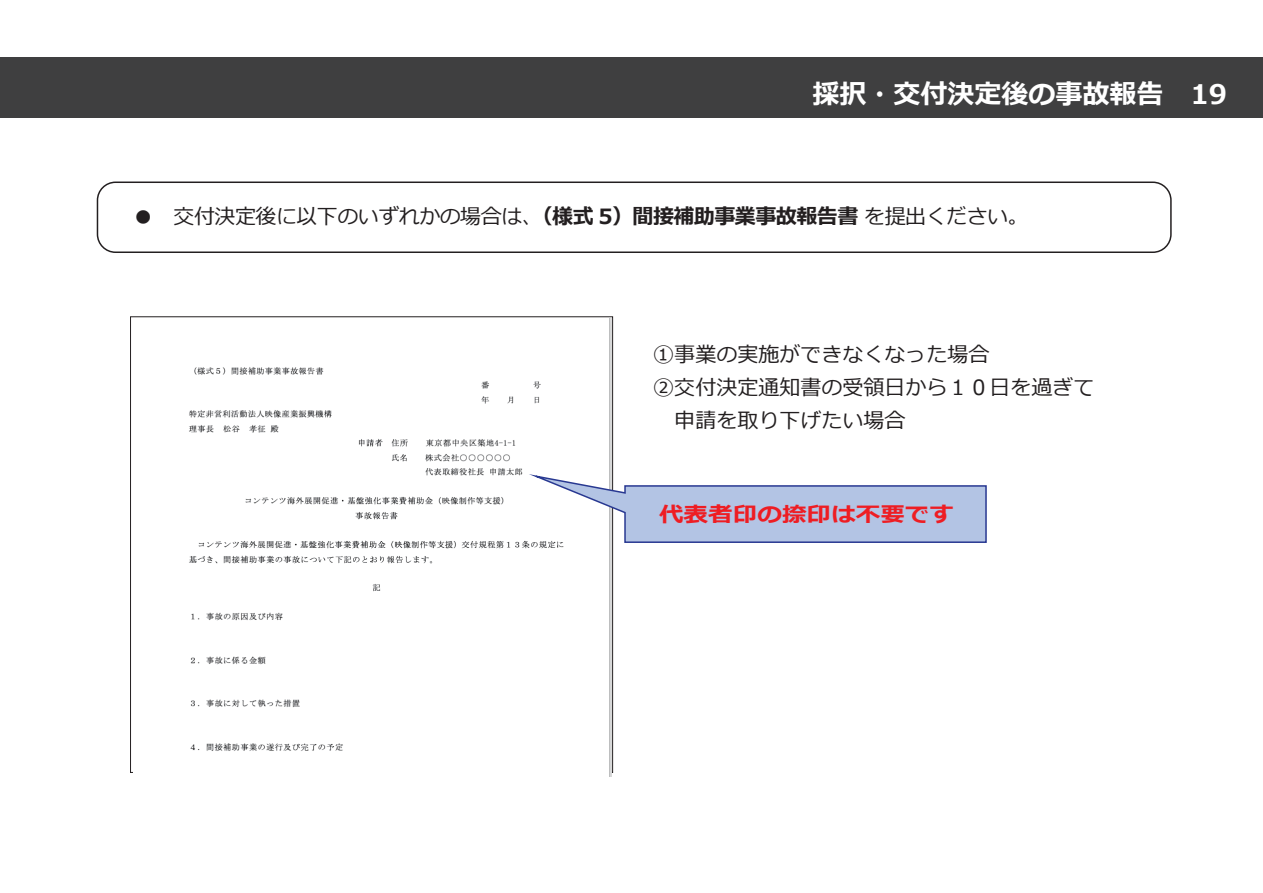
<style>
.page{position:relative;width:1263px;height:893px;background:#fff}
.page>*{position:absolute;margin:0;border:0;box-sizing:border-box;transform-origin:0 0}
.t1{font:700 27px "Meiryo";color:#fff}
.t2{font:21px/33px "Meiryo";color:#231f20}
.t3{font:21px "Meiryo";letter-spacing:-.025em;color:#231f20}
.t4{font:700 21px "Meiryo";color:#ee1d23;scale:1.17 1}
.s1{font-weight:700}
</style>
<div class="page">
<div style="left:0;top:58px;width:1263px;height:60px;background:#3f3f40"></div>
<div style="left:97px;top:182px;width:1075px;height:71px;border:2px solid #231f20;border-radius:18px"></div>
<img style="left:189px;top:319px;width:422px;height:458px">
<svg style="left:522px;top:472px;width:465px;height:72px"></svg>
<p class="t1" style="left:812px;top:75px;width:416px">採択・交付決定後の事故報告　19</p>
<p class="t3" style="left:133px;top:202px;width:897px">●　交付決定後に以下のいずれかの場合は、<span class="s1">（様式 5）間接補助事業事故報告書</span> を提出ください。</p>
<p class="t2" style="left:653px;top:339px;width:442px">①事業の実施ができなくなった場合<br>②交付決定通知書の受領日から１０日を過ぎて　申請を取り下げたい場合</p>
<p class="t4" style="left:659px;top:500px;width:254px">代表者印の捺印は不要です</p>
</div>
